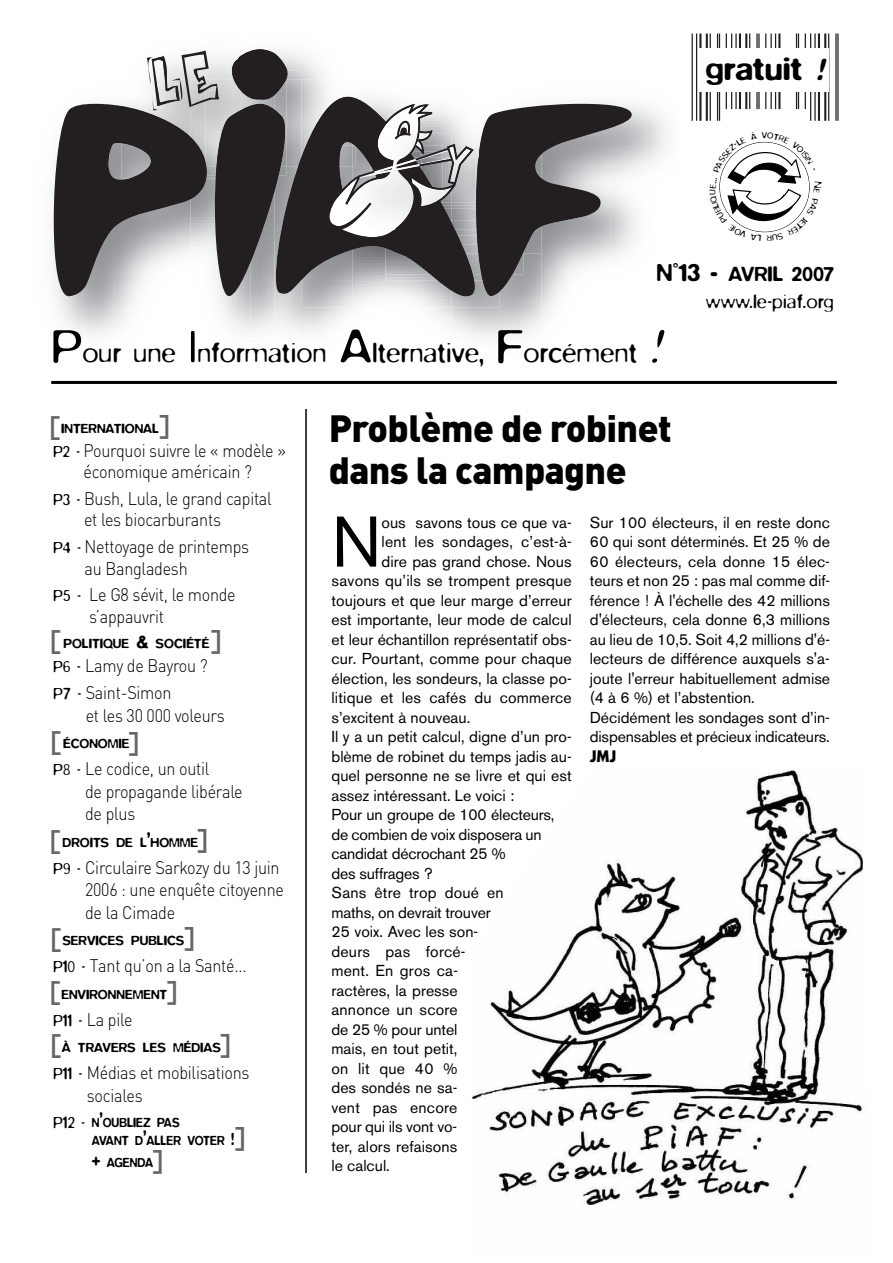
<style>
.page{position:relative;width:893px;height:1263px;background:#fff}
.page>*{position:absolute;margin:0;border:0;box-sizing:border-box;transform-origin:0 0}
.t1{font:70.8px "Akzidenz Grotesk BE";color:#000}
.t2{font:900 37.5px/42px "DIN";letter-spacing:-.015em;color:#000}
.t3{font:33px "Eurostile Extended Two";color:#666}
.t4{font:500 31.5px "Blur";color:#000;scale:1.1 1}
.t5{font:300 30px "Blur";color:#000}
.t6{font:300 21px/27px "Blur";color:#000;text-align:right}
.t7{font:300 18px/22.5px "DIN";letter-spacing:-.015em;color:#000;scale:.9 1}
.t8{font:300 18px "Blur";color:#000;scale:.9 1}
.t9{font:700 16.5px "Delta";color:#000;scale:.8 1}
.t10{font:15.75px/19.5px "Akzidenz Grotesk BE";color:#000}
.t11{font:500 13.5px "Blur";color:#000}
.t12{font:500 13.5px/18px "Blur";color:#000;scale:.9 1}
.s1{font-style:italic}
.s2{font-weight:500;font-size:25.35px}
.s3{font-weight:500}
.s4{font-size:52.5px}
.s5{font-style:italic;font-size:52.5px}
.s6{font-family:"Blur"}
.s7{font-size:18px}
</style>
<div class="page">
<img style="left:52px;top:195px;width:84px;height:140px">
<img style="left:250px;top:298px;width:24px;height:44px">
<img style="left:352px;top:298px;width:147px;height:9px">
<img style="left:301px;top:298px;width:51px;height:9px">
<svg style="left:54px;top:49px;width:578px;height:249px"></svg>
<hr style="left:692px;top:34px;width:1px;height:87px;background:#231f20">
<hr style="left:696px;top:34px;width:1px;height:87px;background:#231f20">
<hr style="left:700px;top:34px;width:1px;height:87px;background:#231f20">
<hr style="left:706px;top:34px;width:2px;height:87px;background:#231f20">
<hr style="left:710px;top:34px;width:1px;height:87px;background:#231f20">
<hr style="left:717px;top:34px;width:1px;height:87px;background:#231f20">
<hr style="left:719px;top:34px;width:1px;height:87px;background:#231f20">
<hr style="left:726px;top:34px;width:1px;height:75px;background:#231f20">
<hr style="left:731px;top:34px;width:1px;height:75px;background:#231f20">
<hr style="left:736px;top:34px;width:1px;height:75px;background:#231f20">
<hr style="left:739px;top:34px;width:2px;height:75px;background:#231f20">
<hr style="left:745px;top:34px;width:2px;height:75px;background:#231f20">
<hr style="left:749px;top:34px;width:1px;height:75px;background:#231f20">
<hr style="left:757px;top:34px;width:1px;height:75px;background:#231f20">
<hr style="left:759px;top:34px;width:1px;height:75px;background:#231f20">
<hr style="left:765px;top:34px;width:1px;height:75px;background:#231f20">
<hr style="left:771px;top:34px;width:1px;height:75px;background:#231f20">
<hr style="left:775px;top:34px;width:1px;height:75px;background:#231f20">
<hr style="left:779px;top:34px;width:1px;height:75px;background:#231f20">
<hr style="left:796px;top:34px;width:1px;height:75px;background:#231f20">
<hr style="left:798px;top:34px;width:1px;height:75px;background:#231f20">
<hr style="left:805px;top:34px;width:1px;height:75px;background:#231f20">
<hr style="left:810px;top:34px;width:1px;height:87px;background:#231f20">
<hr style="left:815px;top:34px;width:1px;height:87px;background:#231f20">
<hr style="left:818px;top:34px;width:2px;height:87px;background:#231f20">
<hr style="left:824px;top:34px;width:2px;height:87px;background:#231f20">
<hr style="left:828px;top:34px;width:1px;height:87px;background:#231f20">
<hr style="left:836px;top:34px;width:1px;height:87px;background:#231f20">
<hr style="left:838px;top:34px;width:1px;height:87px;background:#231f20">
<div style="left:699px;top:49px;width:130px;height:43px;background:#fff"></div>
<hr style="left:51px;top:381px;width:786px;height:3px;background:#000">
<hr style="left:305px;top:409px;width:2px;height:764px;background:#000">
<img style="left:472px;top:770px;width:391px;height:435px">
<svg style="left:719px;top:141px;width:91px;height:92px"></svg>
<h3 class="t4" style="left:705px;top:51px;width:113px">gratuit <span class="s1">!</span></h3>
<h3 class="t6" style="left:657px;top:260px;width:179px"><span class="s2">N°13 -</span> <span class="s3">AVRIL 2007 </span>www.le-piaf.org</h3>
<h3 class="t5" style="left:51px;top:334px;width:618px"><span class="s4">P</span>our une <span class="s4">I</span>nformation <span class="s4">A</span>lternative, <span class="s4">F</span>orcément <span class="s5">!</span></h3>
<h3 class="t3" style="left:171px;top:439px;width:14px;rotate:-180deg">[</h3>
<h3 class="t3" style="left:49px;top:416px;width:14px">[</h3>
<p class="t11" style="left:61px;top:421px;width:99px">INTERNATIONAL</p>
<p class="t7" style="left:53px;top:440px;width:260px;line-height:21.6px;text-align:center"><span class="s6">P2 -</span> Pourquoi suivre le « modèle » économique américain ?</p>
<p class="t7" style="left:84px;top:488px;width:210px;line-height:21.6px;text-indent:-31px"><span class="s6">P3 -</span> Bush, Lula, le grand capital et les biocarburants</p>
<p class="t7" style="left:85px;top:536px;width:184px;line-height:21.6px;text-indent:-32px"><span class="s6">P4 -</span> Nettoyage de printemps au Bangladesh</p>
<p class="t7" style="left:89px;top:584px;width:164px;line-height:21.6px;text-indent:-36px"><span class="s6">P5 -</span> Le G8 sévit, le monde s’appauvrit</p>
<p class="t7" style="left:53px;top:653px;width:173px;line-height:26.7px"><span class="s6">P6 -</span> Lamy de Bayrou ?<br><span class="s6">P7 -</span> Saint-Simon</p>
<p class="t7" style="left:86px;top:704px;width:156px">et les 30 000 voleurs</p>
<h3 class="t3" style="left:222px;top:653px;width:14px;rotate:-180deg">[</h3>
<h3 class="t3" style="left:49px;top:630px;width:14px">[</h3>
<p class="t11" style="left:64px;top:635px;width:147px">POLITIQUE <span class="s7">&amp;</span> SOCIÉTÉ</p>
<h3 class="t3" style="left:50px;top:731px;width:14px">[</h3>
<h3 class="t3" style="left:140px;top:756px;width:14px;rotate:-180deg">[</h3>
<p class="t11" style="left:63px;top:735px;width:68px">ÉCONOMIE</p>
<p class="t7" style="left:85px;top:758px;width:177px;text-indent:-32px"><span class="s6">P8 -</span> Le codice, un outil<br>de propagande libérale de plus</p>
<p class="t7" style="left:85px;top:856px;width:222px;text-indent:-32px"><span class="s6">P9 -</span> Circulaire Sarkozy du 13 juin<br>2006 : une enquête citoyenne de la Cimade</p>
<p class="t11" style="left:62px;top:835px;width:137px">DROITS DE L<span class="s7">’</span>HOMME</p>
<h3 class="t3" style="left:209px;top:853px;width:14px;rotate:-180deg">[</h3>
<h3 class="t3" style="left:49px;top:830px;width:14px">[</h3>
<h3 class="t3" style="left:196px;top:951px;width:14px;rotate:-180deg">[</h3>
<h3 class="t3" style="left:50px;top:928px;width:14px">[</h3>
<p class="t11" style="left:62px;top:933px;width:124px">SERVICES PUBLICS</p>
<p class="t7" style="left:53px;top:955px;width:217px"><span class="s6">P10 -</span> Tant qu’on a la Santé...</p>
<p class="t7" style="left:53px;top:1008px;width:90px"><span class="s6">P11 -</span> La pile</p>
<p class="t7" style="left:87px;top:1062px;width:182px;text-indent:-34px"><span class="s6">P11 -</span> Médias et mobilisations sociales</p>
<p class="t8" style="left:53px;top:1111px;width:37px">P12 -</p>
<h3 class="t3" style="left:179px;top:1004px;width:14px;rotate:-180deg">[</h3>
<h3 class="t3" style="left:49px;top:981px;width:14px">[</h3>
<p class="t11" style="left:61px;top:987px;width:107px">ENVIRONNEMENT</p>
<h3 class="t3" style="left:50px;top:1034px;width:14px">[</h3>
<p class="t11" style="left:62px;top:1039px;width:161px">À TRAVERS LES MÉDIAS</p>
<h3 class="t3" style="left:232px;top:1058px;width:14px;rotate:-180deg">[</h3>
<p class="t12" style="left:92px;top:1113px;width:160px">N<span class="s7">’</span>OUBLIEZ PAS<br>AVANT D<span class="s7">’</span>ALLER VOTER <span class="s7">!</span></p>
<p class="t12" style="left:92px;top:1153px;width:70px"><span class="s7">+</span> AGENDA</p>
<h3 class="t3" style="left:164px;top:1174px;width:14px;rotate:-180deg">[</h3>
<h3 class="t3" style="left:246px;top:1150px;width:14px;rotate:-180deg">[</h3>
<h2 class="t2" style="left:329px;top:408px;width:344px">Problème de robinet dans la campagne</h2>
<h1 class="t1" style="left:331px;top:517px;width:52px">N</h1>
<p class="t10" style="left:382px;top:514px;width:192px">ous savons tous ce que va-</p>
<p class="t10" style="left:382px;top:533px;width:192px">lent les sondages, c’est-à-</p>
<p class="t10" style="left:382px;top:553px;width:192px">dire pas grand chose. Nous</p>
<p class="t10" style="left:331px;top:572px;width:242px">savons qu’ils se trompent presque</p>
<p class="t10" style="left:331px;top:592px;width:242px">toujours et que leur marge d’erreur</p>
<p class="t10" style="left:331px;top:611px;width:242px">est importante, leur mode de calcul</p>
<p class="t10" style="left:331px;top:631px;width:242px">et leur échantillon représentatif obs-</p>
<p class="t10" style="left:331px;top:650px;width:242px">cur. Pourtant, comme pour chaque</p>
<p class="t10" style="left:331px;top:670px;width:242px">élection, les sondeurs, la classe po-</p>
<p class="t10" style="left:331px;top:689px;width:242px">litique et les cafés du commerce</p>
<p class="t10" style="left:331px;top:709px;width:140px">s’excitent à nouveau.</p>
<p class="t10" style="left:331px;top:728px;width:242px">Il y a un petit calcul, digne d’un pro-</p>
<p class="t10" style="left:331px;top:748px;width:242px">blème de robinet du temps jadis au-</p>
<p class="t10" style="left:331px;top:767px;width:242px">quel personne ne se livre et qui est</p>
<p class="t10" style="left:331px;top:787px;width:184px">assez intéressant. Le voici :</p>
<p class="t10" style="left:331px;top:806px;width:225px">Pour un groupe de 100 électeurs,</p>
<p class="t10" style="left:331px;top:826px;width:212px">de combien de voix disposera un</p>
<p class="t10" style="left:331px;top:845px;width:176px">candidat décrochant 25 %</p>
<p class="t10" style="left:331px;top:865px;width:103px">des suffrages ?</p>
<p class="t10" style="left:331px;top:884px;width:174px">Sans être trop doué en</p>
<p class="t10" style="left:331px;top:904px;width:161px">maths, on devrait trouver</p>
<p class="t10" style="left:331px;top:923px;width:148px">25 voix. Avec les son-</p>
<p class="t10" style="left:331px;top:943px;width:135px">deurs pas forcé-</p>
<p class="t10" style="left:331px;top:962px;width:128px">ment. En gros ca-</p>
<p class="t10" style="left:331px;top:982px;width:128px">ractères, la presse</p>
<p class="t10" style="left:331px;top:1001px;width:128px">annonce un score</p>
<p class="t10" style="left:331px;top:1021px;width:128px">de 25 % pour untel</p>
<p class="t10" style="left:331px;top:1040px;width:127px">mais, en tout petit,</p>
<p class="t10" style="left:331px;top:1060px;width:128px">on lit que 40 %</p>
<p class="t10" style="left:331px;top:1079px;width:127px">des sondés ne sa-</p>
<p class="t10" style="left:331px;top:1099px;width:127px">vent pas encore</p>
<p class="t10" style="left:331px;top:1118px;width:127px">pour qui ils vont vo-</p>
<p class="t10" style="left:331px;top:1138px;width:127px">ter, alors refaisons</p>
<p class="t10" style="left:331px;top:1157px;width:60px">le calcul.</p>
<p class="t10" style="left:590px;top:514px;width:242px">Sur 100 électeurs, il en reste donc 60 qui sont déterminés. Et 25 % de 60 électeurs, cela donne 15 élec&shy;teurs et non 25 : pas mal comme dif&shy;férence ! À l'échelle des 42 millions d'électeurs, cela donne 6,3 millions au lieu de 10,5. Soit 4,2 millions d'é&shy;lecteurs de différence auxquels s'a&shy;joute l'erreur habituellement admise (4 à 6 %) et l’abstention.<br>Décidément les sondages sont d’in&shy;dispensables et précieux indicateurs.</p>
<p class="t9" style="left:590px;top:750px;width:34px">JMJ</p>
</div>
